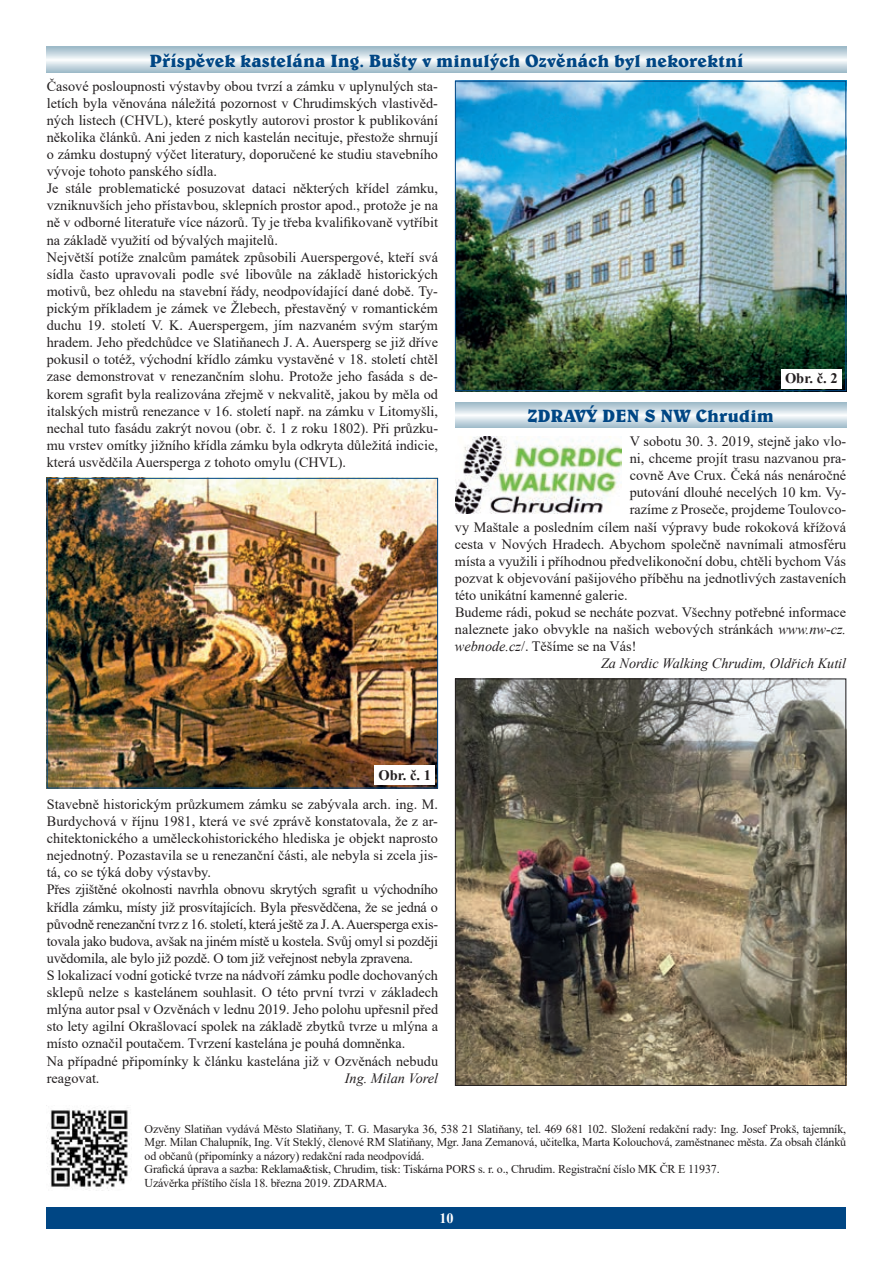
<style>
.page{position:relative;width:893px;height:1263px;background:#fff}
.page>*{position:absolute;margin:0;border:0;box-sizing:border-box;transform-origin:0 0}
.t1{font:700 18px "Belwe AT";color:#004684}
.t2{font:700 14.55px "Times New Roman";color:#231f20}
.t3{font:14.25px/17.1px "Times New Roman";color:#231f20}
.t4{font:italic 14.25px "Times New Roman";color:#231f20}
.t5{font:700 14.25px "Times New Roman";color:#fff}
.t6{font:12px/13.5px "Times New Roman";letter-spacing:-.015em;color:#231f20}
.s1{font-style:italic}
</style>
<div class="page">
<div style="left:47px;top:1208px;width:799px;height:21px;background:#004684"></div>
<img style="left:47px;top:1110px;width:82px;height:81px">
<svg style="left:47px;top:47px;width:799px;height:25px"></svg>
<img style="left:457px;top:83px;width:387px;height:306px">
<div style="left:455px;top:81px;width:391px;height:310px;border:1px solid #004684"></div>
<img style="left:49px;top:480px;width:387px;height:306px">
<div style="left:47px;top:478px;width:391px;height:310px;border:1px solid #004684"></div>
<div style="left:375px;top:765px;width:60px;height:19px;background:#fff"></div>
<div style="left:781px;top:369px;width:60px;height:19px;background:#fff"></div>
<svg style="left:455px;top:402px;width:391px;height:26px"></svg>
<img style="left:457px;top:680px;width:387px;height:404px">
<img style="left:455px;top:436px;width:166px;height:78px">
<p class="t1" style="left:150px;top:49px;width:595px">Příspěvek kastelána Ing. Bušty v minulých Ozvěnách byl nekorektní</p>
<p class="t3" style="left:47px;top:77px;width:393px">Časové posloupnosti výstavby obou tvrzí a zámku v uplynulých sta&shy;letích byla věnována náležitá pozornost v Chrudimských vlastivěd&shy;ných listech (CHVL), které poskytly autorovi prostor k publikování několika článků. Ani jeden z nich kastelán necituje, přestože shrnují o zámku dostupný výčet literatury, doporučené ke studiu stavebního vývoje tohoto panského sídla.<br>Je stále problematické posuzovat dataci některých křídel zámku, vzniknuvších jeho přístavbou, sklepních prostor apod., protože je na ně v odborné literatuře více názorů. Ty je třeba kvalifikovaně vytříbit na základě využití od bývalých majitelů.<br>Největší potíže znalcům památek způsobili Auerspergové, kteří svá sídla často upravovali podle své libovůle na základě historických motivů, bez ohledu na stavební řády, neodpovídající dané době. Ty&shy;pickým příkladem je zámek ve Žlebech, přestavěný v romantickém duchu 19. století V. K. Auerspergem, jím nazvaném svým starým hradem. Jeho předchůdce ve Slatiňanech J. A. Auersperg se již dříve pokusil o totéž, východní křídlo zámku vystavěné v 18. století chtěl zase demonstrovat v renezančním slohu. Protože jeho fasáda s de&shy;korem sgrafit byla realizována zřejmě v nekvalitě, jakou by měla od italských mistrů renezance v 16. století např. na zámku v Litomyšli, nechal tuto fasádu zakrýt novou (obr. č. 1 z roku 1802). Při průzku&shy;mu vrstev omítky jižního křídla zámku byla odkryta důležitá indicie, která usvědčila Auersperga z tohoto omylu (CHVL).</p>
<p class="t2" style="left:785px;top:368px;width:54px">Obr. č. 2</p>
<p class="t1" style="left:527px;top:404px;width:248px">ZDRAVÝ DEN S NW Chrudim</p>
<p class="t3" style="left:630px;top:432px;width:218px">V sobotu 30. 3. 2019, stejně jako vlo-</p>
<p class="t3" style="left:630px;top:449px;width:218px">ni, chceme projít trasu nazvanou pra-</p>
<p class="t3" style="left:630px;top:466px;width:218px">covně Ave Crux. Čeká nás nenáročné</p>
<p class="t3" style="left:630px;top:484px;width:218px">putování dlouhé necelých 10 km. Vy-</p>
<p class="t3" style="left:630px;top:501px;width:218px">razíme z Proseče, projdeme Toulovco-</p>
<p class="t3" style="left:455px;top:518px;width:393px">vy Maštale a posledním cílem naší výpravy bude rokoková křížová</p>
<p class="t3" style="left:455px;top:535px;width:393px">cesta v Nových Hradech. Abychom společně navnímali atmosféru</p>
<p class="t3" style="left:455px;top:552px;width:393px">místa a využili i příhodnou předvelikonoční dobu, chtěli bychom Vás</p>
<p class="t3" style="left:455px;top:569px;width:393px">pozvat k objevování pašijového příběhu na jednotlivých zastaveních</p>
<p class="t3" style="left:455px;top:586px;width:174px">této unikátní kamenné galerie.</p>
<p class="t3" style="left:455px;top:603px;width:393px">Budeme rádi, pokud se necháte pozvat. Všechny potřebné informace</p>
<p class="t3" style="left:455px;top:620px;width:393px">naleznete jako obvykle na našich webových stránkách <span class="s1">www.nw-cz.</span></p>
<p class="t3" style="left:455px;top:637px;width:183px"><span class="s1">webnode.cz</span>/. Těšíme se na Vás!</p>
<p class="t4" style="left:601px;top:654px;width:247px">Za Nordic Walking Chrudim, Oldřich Kutil</p>
<p class="t2" style="left:378px;top:764px;width:54px">Obr. č. 1</p>
<p class="t3" style="left:47px;top:795px;width:393px">Stavebně historickým průzkumem zámku se zabývala arch. ing. M.<br>Burdychová v říjnu 1981, která ve své zprávě konstatovala, že z ar&shy;chitektonického a uměleckohistorického hlediska je objekt naprosto nejednotný. Pozastavila se u renezanční části, ale nebyla si zcela jis&shy;tá, co se týká doby výstavby.<br>Přes zjištěné okolnosti navrhla obnovu skrytých sgrafit u východního křídla zámku, místy již prosvítajících. Byla přesvědčena, že se jedná o původně renezanční tvrz z 16. století, která ještě za J.A.Auersperga exis&shy;tovala jako budova, avšak na jiném místě u kostela. Svůj omyl si později uvědomila, ale bylo již pozdě. O tom již veřejnost nebyla zpravena.<br>S lokalizací vodní gotické tvrze na nádvoří zámku podle dochovaných sklepů nelze s kastelánem souhlasit. O této první tvrzi v základech mlýna autor psal v Ozvěnách v lednu 2019. Jeho polohu upřesnil před sto lety agilní Okrašlovací spolek na základě zbytků tvrze u mlýna a místo označil poutačem. Tvrzení kastelána je pouhá domněnka.<br>Na případné připomínky k článku kastelána již v Ozvěnách nebudu reagovat.</p>
<p class="t4" style="left:345px;top:1068px;width:95px">Ing. Milan Vorel</p>
<p class="t6" style="left:145px;top:1121px;width:703px">Ozvěny Slatiňan vydává Město Slatiňany, T. G. Masaryka 36, 538 21 Slatiňany, tel. 469 681 102. Složení redakční rady: Ing. Josef Prokš, tajemník, Mgr. Milan Chalupník, Ing. Vít Steklý, členové RM Slatiňany, Mgr. Jana Zemanová, učitelka, Marta Kolouchová, zaměstnanec města. Za obsah článků od občanů (připomínky a názory) redakční rada neodpovídá.<br>Grafická úprava a sazba: Reklama&amp;tisk, Chrudim, tisk: Tiskárna PORS s. r. o., Chrudim. Registrační číslo MK ČR E 11937.<br>Uzávěrka příštího čísla 18. března 2019. ZDARMA.</p>
<p class="t5" style="left:439px;top:1208px;width:16px">10</p>
</div>
